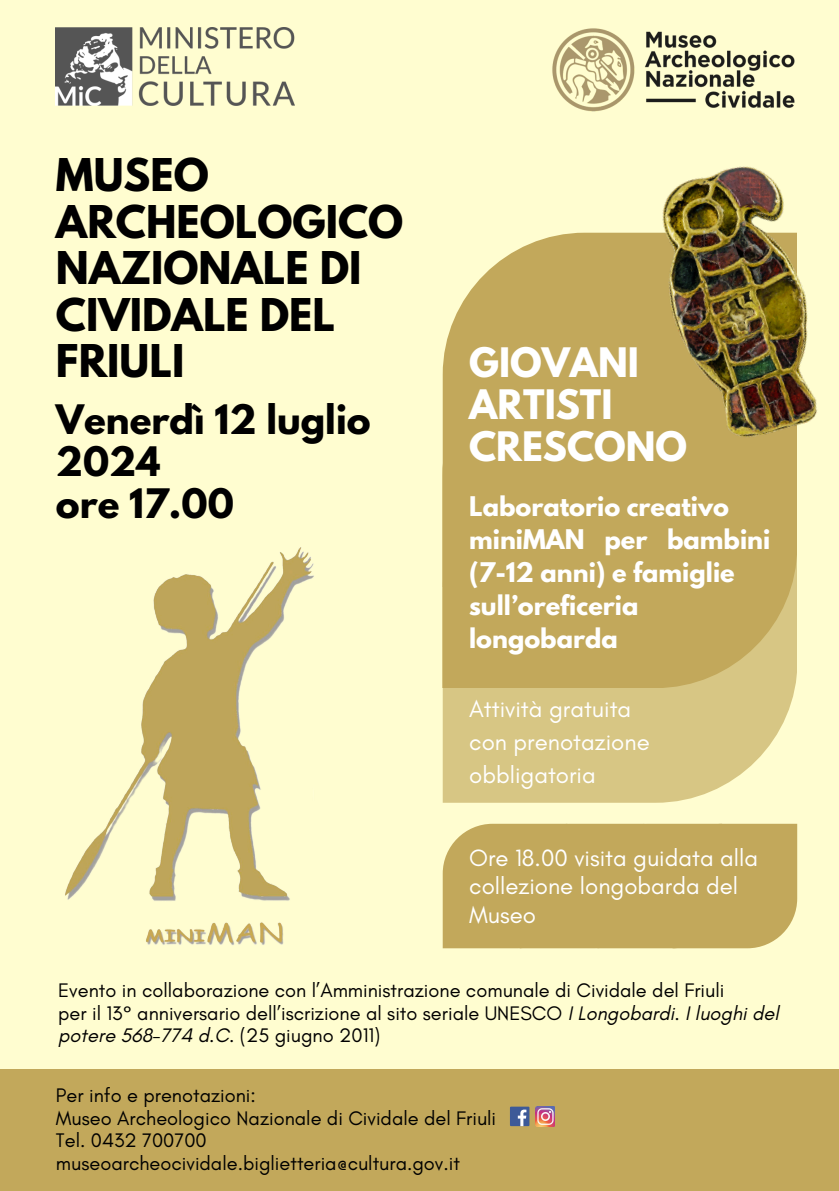
<style>
.page{position:relative;width:839px;height:1191px;background:#fff}
.page>*{position:absolute;margin:0;border:0;box-sizing:border-box;transform-origin:0 0}
.t1{font:700 40px/46.4px "League Spartan";color:#000}
.t2{font:700 36px/42px "League Spartan";color:#000}
.t3{font:700 36px/42px "League Spartan";color:#fff}
.t4{font:24px/33px "Glacial Indifference";color:#fff}
.t5{font:700 24px/33px "League Spartan";color:#fff}
.t6{font:20px/22.4px "Glacial Indifference";color:#000}
.s1{font-style:italic}
</style>
<div class="page">
<div style="left:0;top:0;width:838px;height:1191px;background:#fffdd0"></div>
<svg style="left:449px;top:233px;width:167px;height:101px;fill:#c2a85b"></svg>
<svg style="left:442px;top:688px;width:353px;height:114px;background:#dbcb8b"></svg>
<img style="left:552px;top:28px;width:242px;height:83px">
<img style="left:65px;top:547px;width:249px;height:398px">
<img style="left:56px;top:27px;width:238px;height:78px">
<div style="left:0;top:1069px;width:838px;height:122px;background:#c2a85b"></div>
<img style="left:535px;top:1107px;width:19px;height:19px">
<div style="left:510px;top:1107px;width:19px;height:19px;background:#3d5a98"></div>
<svg style="left:518px;top:1110px;width:8px;height:16px"></svg>
<div style="left:442px;top:334px;width:354px;height:354px;background:#c2a85b"></div>
<div style="left:442px;top:824px;width:355px;height:124px;background:#c2a85b"></div>
<img style="left:616px;top:166px;width:201px;height:308px">
<p class="t1" style="left:56px;top:157px;width:349px">MUSEO<br>ARCHEOLOGICO<br>NAZIONALE DI<br>CIVIDALE DEL<br>FRIULI</p>
<h3 class="t2" style="left:56px;top:403px;width:316px">Venerdì 12 luglio<br>2024<br>ore 17.00</h3>
<p class="t3" style="left:469px;top:346px;width:219px">GIOVANI<br>ARTISTI<br>CRESCONO</p>
<p class="t5" style="left:469px;top:492px;width:303px">Laboratorio creativo miniMAN per bambini (7-12 anni) e famiglie sull’oreficeria longobarda</p>
<h1 class="t4" style="left:469px;top:692px;width:182px">Attività gratuita con prenotazione obbligatoria</h1>
<h2 class="t4" style="left:469px;top:843px;width:290px;line-height:28.4px">Ore 18.00 visita guidata alla collezione longobarda del<br>Museo</h2>
<p class="t6" style="left:58px;top:979px;width:667px">Evento in collaborazione con l’Amministrazione comunale di Cividale del Friuli</p>
<h4 class="t6" style="left:58px;top:1002px;width:722px">per il 13° anniversario dell’iscrizione al sito seriale UNESCO <span class="s1">I Longobardi. I luoghi del potere 568-774 d.C.</span> (25 giugno 2011)</h4>
<h4 class="t6" style="left:56px;top:1084px;width:201px">Per info e prenotazioni:</h4>
<p class="t6" style="left:56px;top:1106px;width:441px">Museo Archeologico Nazionale di Cividale del Friuli</p>
<p class="t6" style="left:56px;top:1129px;width:152px">Tel. 0432 700700</p>
<p class="t6" style="left:56px;top:1151px;width:405px">museoarcheocividale.biglietteria@cultura.gov.it</p>
</div>
